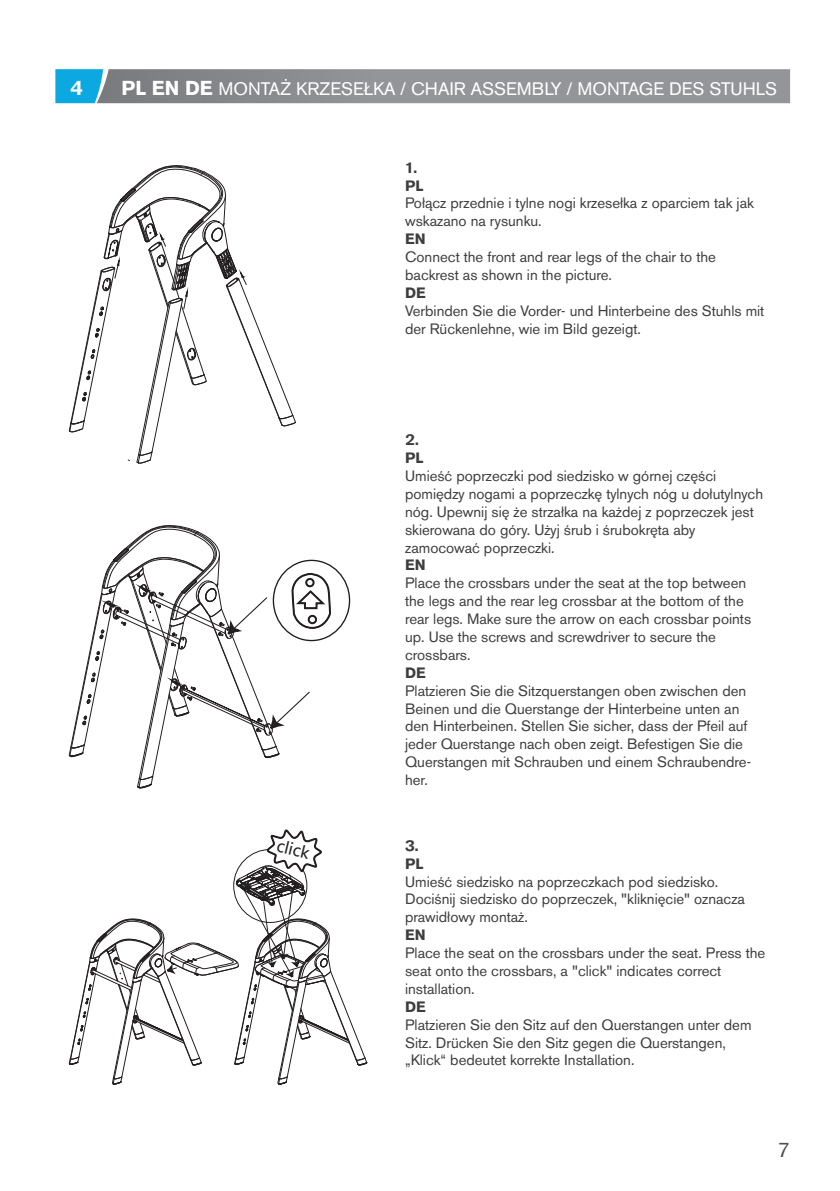
<style>
.page{position:relative;width:840px;height:1191px;background:#fff}
.page>*{position:absolute;margin:0;border:0;box-sizing:border-box;transform-origin:0 0}
.t1{font:700 20px "Volvo Sans Pro";color:#fff}
.t2{font:20px "Volvo Sans Pro";color:#4e4f50}
.t3{font:18px "Volvo Sans Pro";color:#fff}
.t4{font:16px "Microsoft Ya Hei";color:#231f20}
.t5{font:14.8px/17.8px "Volvo Sans Pro";color:#3e3e3f}
.t6{font:700 14.8px/17.8px "Volvo Sans Pro";color:#3e3e3f}
.s1{font-weight:700;font-size:20px}
</style>
<div class="page">
<svg style="left:55px;top:69px;width:734px;height:34px;background:#879298"></svg>
<svg style="left:68px;top:165px;width:228px;height:299px"></svg>
<svg style="left:68px;top:525px;width:264px;height:264px"></svg>
<div style="left:305px;top:578px;width:9px;height:9px;background:#fff;border:2px solid #231f20;border-radius:50%"></div>
<div style="left:306px;top:579px;width:7px;height:7px;border:1px solid #231f20;border-radius:50%"></div>
<div style="left:307px;top:615px;width:10px;height:9px;background:#fff;border:2px solid #231f20;border-radius:50%"></div>
<div style="left:308px;top:615px;width:8px;height:8px;border:1px solid #231f20;border-radius:50%"></div>
<svg style="left:68px;top:829px;width:299px;height:256px"></svg>
<h1 class="t1" style="left:70px;top:76px;width:14px">4</h1>
<p class="t3" style="left:121px;top:78px;width:656px"><span class="s1">PL EN DE</span> MONTAŻ KRZESEŁKA / CHAIR ASSEMBLY / MONTAGE DES STUHLS</p>
<p class="t6" style="left:405px;top:159px;width:20px">1.<br>PL</p>
<p class="t5" style="left:405px;top:194px;width:350px">Połącz przednie i tylne nogi krzesełka z oparciem tak jak wskazano na rysunku.</p>
<p class="t6" style="left:405px;top:230px;width:22px">EN</p>
<p class="t5" style="left:405px;top:248px;width:312px">Connect the front and rear legs of the chair to the backrest as shown in the picture.</p>
<p class="t6" style="left:405px;top:284px;width:22px">DE</p>
<p class="t5" style="left:405px;top:302px;width:360px">Verbinden Sie die Vorder- und Hinterbeine des Stuhls mit der Rückenlehne, wie im Bild gezeigt.</p>
<p class="t4" style="left:279px;top:834px;width:35px;rotate:14deg">click</p>
<p class="t6" style="left:405px;top:431px;width:20px">2.<br>PL</p>
<p class="t5" style="left:405px;top:467px;width:359px">Umieść poprzeczki pod siedzisko w górnej części pomiędzy nogami a poprzeczkę tylnych nóg u dołutylnych nóg. Upewnij się że strzałka na każdej z poprzeczek jest skierowana do góry. Użyj śrub i śrubokręta aby zamocować poprzeczki.</p>
<p class="t6" style="left:405px;top:556px;width:22px">EN</p>
<p class="t5" style="left:405px;top:574px;width:347px">Place the crossbars under the seat at the top between the legs and the rear leg crossbar at the bottom of the rear legs. Make sure the arrow on each crossbar points up. Use the screws and screwdriver to secure the crossbars.</p>
<p class="t6" style="left:405px;top:664px;width:22px">DE</p>
<p class="t5" style="left:405px;top:681px;width:347px">Platzieren Sie die Sitzquerstangen oben zwischen den Beinen und die Querstange der Hinterbeine unten an den Hinterbeinen. Stellen Sie sicher, dass der Pfeil auf jeder Querstange nach oben zeigt. Befestigen Sie die Querstangen mit Schrauben und einem Schraubendre&shy;her.</p>
<p class="t6" style="left:405px;top:836px;width:20px">3.<br>PL</p>
<p class="t5" style="left:405px;top:872px;width:341px">Umieść siedzisko na poprzeczkach pod siedzisko.<br>Dociśnij siedzisko do poprzeczek, "kliknięcie" oznacza prawidłowy montaż.</p>
<p class="t6" style="left:405px;top:926px;width:22px">EN</p>
<p class="t5" style="left:405px;top:944px;width:361px">Place the seat on the crossbars under the seat. Press the seat onto the crossbars, a "click" indicates correct installation.</p>
<p class="t6" style="left:405px;top:997px;width:22px">DE</p>
<p class="t5" style="left:405px;top:1015px;width:348px">Platzieren Sie den Sitz auf den Querstangen unter dem<br>Sitz. Drücken Sie den Sitz gegen die Querstangen, „Klick“ bedeutet korrekte Installation.</p>
<h1 class="t2" style="left:777px;top:1138px;width:14px">7</h1>
</div>
